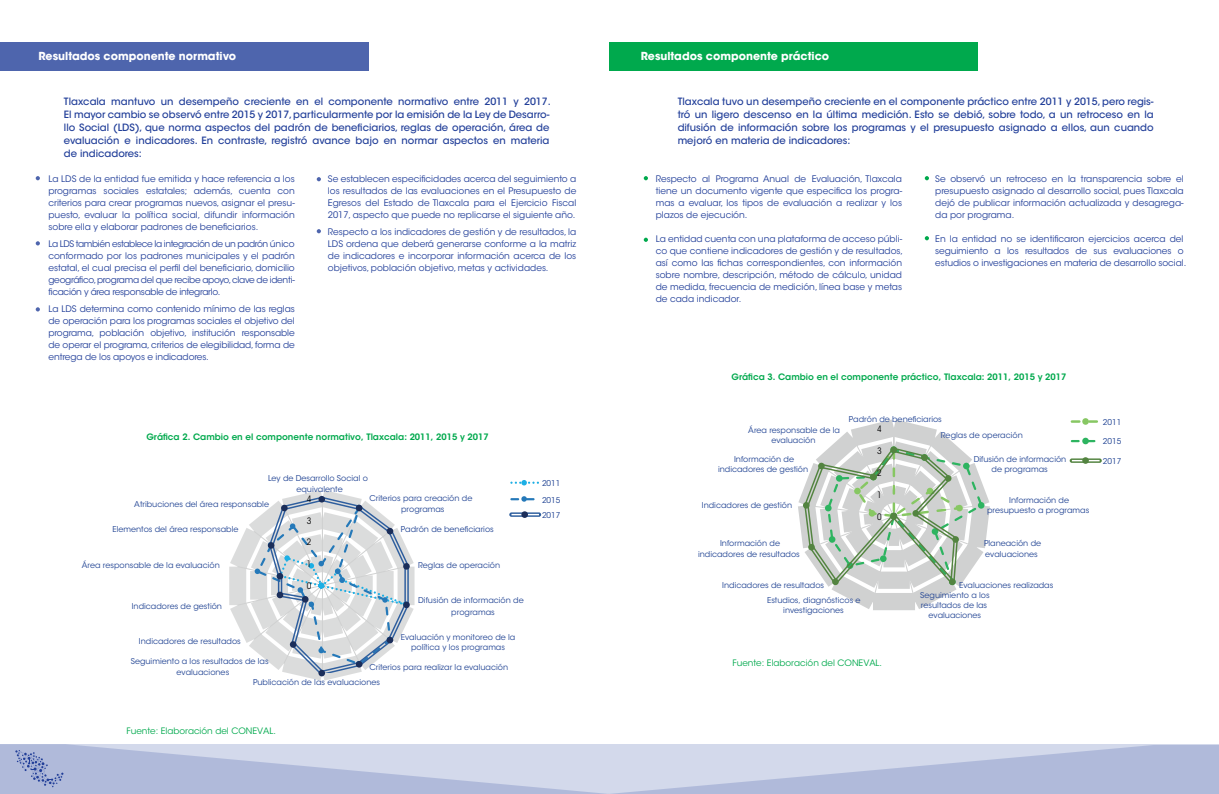
<style>
.page{position:relative;width:1219px;height:794px;background:#fff}
.page>*{position:absolute;margin:0;border:0;box-sizing:border-box;transform-origin:0 0}
.t1{font:700 11px "ITC Avant Garde Std";color:#fff}
.t2{font:500 10px/13px "ITC Avant Garde Std";color:#223f99}
.t3{font:9px/12px "ITC Avant Garde Std";color:#223f99;text-align:justify}
.t4{font:600 8.8px "ITC Avant Garde Std";color:#00a94d}
.t5{font:8.8px "ITC Avant Garde Std";color:#00a94d}
.t6{font:condensed 8.8px "ITC Avant Garde Std";color:#000001}
.t7{font:8px/10.1px "ITC Avant Garde Std";color:#204393;text-align:center}
</style>
<div class="page">
<div style="left:0;top:42px;width:369px;height:28px;background:#4e65ad"></div>
<div style="left:609px;top:42px;width:369px;height:28px;background:#00a94d"></div>
<svg style="left:36px;top:176px;width:4px;height:4px"></svg>
<svg style="left:317px;top:177px;width:4px;height:4px"></svg>
<svg style="left:644px;top:176px;width:4px;height:4px"></svg>
<svg style="left:644px;top:238px;width:4px;height:4px"></svg>
<svg style="left:925px;top:176px;width:4px;height:4px"></svg>
<svg style="left:0;top:744px;width:1219px;height:50px;background:#bfc7e1"></svg>
<svg style="left:36px;top:241px;width:4px;height:4px"></svg>
<svg style="left:317px;top:229px;width:4px;height:4px"></svg>
<svg style="left:925px;top:236px;width:4px;height:4px"></svg>
<svg style="left:36px;top:307px;width:4px;height:4px"></svg>
<svg style="left:229px;top:490px;width:186px;height:191px"></svg>
<div style="left:268px;top:542px;width:6px;height:7px;background:#1b2e5a;border-radius:50%"></div>
<div style="left:281px;top:505px;width:7px;height:6px;background:#1b2e5a;border-radius:50%"></div>
<svg style="left:510px;top:480px;width:29px;height:5px"></svg>
<svg style="left:510px;top:496px;width:25px;height:6px"></svg>
<svg style="left:509px;top:512px;width:32px;height:5px"></svg>
<div style="left:521px;top:511px;width:7px;height:7px;background:#1b2e5a;border-radius:50%"></div>
<svg style="left:798px;top:419px;width:192px;height:192px"></svg>
<svg style="left:804px;top:427px;width:180px;height:175px"></svg>
<div style="left:890px;top:446px;width:7px;height:7px;background:#538440;border-radius:50%"></div>
<div style="left:921px;top:454px;width:7px;height:7px;background:#538440;border-radius:50%"></div>
<div style="left:945px;top:475px;width:6px;height:7px;background:#538440;border-radius:50%"></div>
<div style="left:912px;top:510px;width:7px;height:6px;background:#538440;border-radius:50%"></div>
<div style="left:952px;top:536px;width:7px;height:7px;background:#538440;border-radius:50%"></div>
<div style="left:949px;top:578px;width:7px;height:7px;background:#538440;border-radius:50%"></div>
<div style="left:890px;top:513px;width:7px;height:6px;background:#538440;border-radius:50%"></div>
<div style="left:832px;top:578px;width:7px;height:7px;background:#538440;border-radius:50%"></div>
<div style="left:808px;top:544px;width:7px;height:6px;background:#538440;border-radius:50%"></div>
<div style="left:803px;top:502px;width:7px;height:6px;background:#538440;border-radius:50%"></div>
<div style="left:818px;top:463px;width:7px;height:6px;background:#538440;border-radius:50%"></div>
<div style="left:870px;top:474px;width:7px;height:6px;background:#538440;border-radius:50%"></div>
<svg style="left:1072px;top:420px;width:26px;height:3px"></svg>
<div style="left:1082px;top:418px;width:7px;height:7px;background:#87c763;border-radius:50%"></div>
<svg style="left:1072px;top:440px;width:24px;height:2px"></svg>
<div style="left:1082px;top:438px;width:7px;height:6px;background:#2db460;border-radius:50%"></div>
<svg style="left:1070px;top:458px;width:32px;height:5px"></svg>
<div style="left:1082px;top:457px;width:7px;height:7px;background:#538440;border-radius:50%"></div>
<p class="t1" style="left:38px;top:49px;width:199px">Resultados componente normativo</p>
<p class="t1" style="left:641px;top:49px;width:190px">Resultados componente práctico</p>
<p class="t2" style="left:64px;top:95px;width:488px">Tlaxcala mantuvo un desempeño creciente en el componente normativo entre 2011 y 2017.<br>El mayor cambio se observó entre 2015 y 2017, particularmente por la emisión de la Ley de Desarro&shy;llo Social (LDS), que norma aspectos del padrón de beneficiarios, reglas de operación, área de evaluación e indicadores. En contraste, registró avance bajo en normar aspectos en materia de indicadores:</p>
<p class="t2" style="left:678px;top:95px;width:478px;text-align:justify">Tlaxcala tuvo un desempeño creciente en el componente práctico entre 2011 y 2015, pero regis&shy;tró un ligero descenso en la última medición. Esto se debió, sobre todo, a un retroceso en la difusión de información sobre los programas y el presupuesto asignado a ellos, aun cuando mejoró en materia de indicadores:</p>
<p class="t3" style="left:48px;top:172px;width:248px">La LDS de la entidad fue emitida y hace referencia a los programas sociales estatales; además, cuenta con criterios para crear programas nuevos, asignar el presu&shy;puesto, evaluar la política social, difundir información sobre ella y elaborar padrones de beneficiarios.</p>
<p class="t3" style="left:48px;top:237px;width:248px">La LDS también establece la integración de un padrón único conformado por los padrones municipales y el padrón estatal, el cual precisa el perfil del beneficiario, domicilio geográfico, programa del que recibe apoyo, clave de identi&shy;ficación y área responsable de integrarlo.</p>
<p class="t3" style="left:48px;top:302px;width:248px">La LDS determina como contenido mínimo de las reglas de operación para los programas sociales el objetivo del programa, población objetivo, institución responsable de operar el programa, criterios de elegibilidad, forma de entrega de los apoyos e indicadores.</p>
<p class="t3" style="left:328px;top:172px;width:250px">Se establecen especificidades acerca del seguimiento a los resultados de las evaluaciones en el Presupuesto de Egresos del Estado de Tlaxcala para el Ejercicio Fiscal 2017, aspecto que puede no replicarse el siguiente año.</p>
<p class="t3" style="left:328px;top:225px;width:250px">Respecto a los indicadores de gestión y de resultados, la LDS ordena que deberá generarse conforme a la matriz de indicadores e incorporar información acerca de los objetivos, población objetivo, metas y actividades.</p>
<p class="t3" style="left:656px;top:172px;width:248px">Respecto al Programa Anual de Evaluación, Tlaxcala tiene un documento vigente que especifica los progra&shy;mas a evaluar, los tipos de evaluación a realizar y los plazos de ejecución.</p>
<p class="t3" style="left:656px;top:232px;width:249px">La entidad cuenta con una plataforma de acceso públi&shy;co que contiene indicadores de gestión y de resultados, así como las fichas correspondientes, con información sobre nombre, descripción, método de cálculo, unidad de medida, frecuencia de medición, línea base y metas de cada indicador.</p>
<p class="t3" style="left:935px;top:172px;width:250px">Se observó un retroceso en la transparencia sobre el presupuesto asignado al desarrollo social, pues Tlaxcala dejó de publicar información actualizada y desagrega&shy;da por programa.</p>
<p class="t3" style="left:935px;top:232px;width:253px;text-align:left">En la entidad no se identificaron ejercicios acerca del seguimiento a los resultados de sus evaluaciones o estudios o investigaciones en materia de desarrollo social.</p>
<p class="t4" style="left:731px;top:371px;width:336px">Gráfica 3. Cambio en el componente práctico, Tlaxcala: 2011, 2015 y 2017</p>
<p class="t4" style="left:146px;top:431px;width:344px">Gráfica 2. Cambio en el componente normativo, Tlaxcala: 2011, 2015 y 2017</p>
<p class="t7" style="left:268px;top:473px;width:101px;line-height:11px">Ley de Desarrollo Social o equivalente</p>
<p class="t7" style="left:369px;top:493px;width:104px;line-height:11px">Criterios para creación de programas</p>
<p class="t7" style="left:401px;top:524px;width:94px">Padrón de beneficiarios</p>
<p class="t7" style="left:418px;top:560px;width:83px">Reglas de operación</p>
<p class="t7" style="left:418px;top:595px;width:107px;line-height:11px">Difusión de información de programas</p>
<p class="t7" style="left:401px;top:632px;width:116px">Evaluación y monitoreo de la política y los programas</p>
<p class="t7" style="left:253px;top:659px;width:257px;line-height:15.4px;text-align:left;text-indent:116px">Criterios para realizar la evaluación<br>Publicación de las evaluaciones</p>
<p class="t6" style="left:307px;top:494px;width:6px">4</p>
<p class="t7" style="left:134px;top:499px;width:136px">Atribuciones del área responsable</p>
<p class="t6" style="left:307px;top:516px;width:6px">3</p>
<p class="t7" style="left:112px;top:524px;width:128px">Elementos del área responsable</p>
<p class="t6" style="left:307px;top:536px;width:6px">2</p>
<p class="t7" style="left:82px;top:560px;width:139px">Área responsable de la evaluación</p>
<p class="t6" style="left:307px;top:558px;width:6px">1</p>
<p class="t6" style="left:307px;top:580px;width:6px">0</p>
<p class="t7" style="left:132px;top:601px;width:92px">Indicadores de gestión</p>
<p class="t7" style="left:139px;top:636px;width:103px">Indicadores de resultados</p>
<p class="t7" style="left:177px;top:655px;width:94px;line-height:11px;text-align:left;text-indent:-46px">Seguimiento a los resultados de las evaluaciones</p>
<p class="t5" style="left:126px;top:725px;width:151px">Fuente: Elaboración del CONEVAL.</p>
<p class="t7" style="left:941px;top:411px;width:83px;line-height:15.7px;text-align:left;text-indent:-92px">Padrón de beneficiarios<br>Reglas de operación</p>
<p class="t7" style="left:974px;top:454px;width:94px">Difusión de información de programas</p>
<p class="t7" style="left:987px;top:495px;width:104px">Información de presupuesto a programas</p>
<p class="t7" style="left:984px;top:538px;width:59px;text-align:left">Planeación de evaluaciones</p>
<p class="t7" style="left:959px;top:580px;width:96px">Evaluaciones realizadas</p>
<p class="t7" style="left:920px;top:590px;width:71px">Seguimiento a los</p>
<p class="t7" style="left:921px;top:600px;width:68px">resultados de las</p>
<p class="t7" style="left:928px;top:610px;width:54px">evaluaciones</p>
<p class="t7" style="left:748px;top:425px;width:93px">Área responsable de la evaluación</p>
<p class="t6" style="left:877px;top:423px;width:6px">4</p>
<p class="t6" style="left:877px;top:445px;width:6px">3</p>
<p class="t7" style="left:718px;top:454px;width:92px">Información de indicadores de gestión</p>
<p class="t6" style="left:877px;top:467px;width:6px">2</p>
<p class="t7" style="left:542px;top:475px;width:20px;line-height:16.5px;text-align:left">2011<br>2015</p>
<p class="t7" style="left:542px;top:510px;width:20px">2017</p>
<p class="t6" style="left:877px;top:511px;width:6px">0</p>
<p class="t6" style="left:877px;top:489px;width:6px">1</p>
<p class="t7" style="left:702px;top:500px;width:92px">Indicadores de gestión</p>
<p class="t7" style="left:698px;top:538px;width:103px">Información de indicadores de resultados</p>
<p class="t7" style="left:722px;top:580px;width:103px">Indicadores de resultados</p>
<p class="t7" style="left:767px;top:595px;width:95px">Estudios, diagnósticos e investigaciones</p>
<p class="t7" style="left:1103px;top:417px;width:20px">2011</p>
<p class="t7" style="left:1103px;top:436px;width:20px">2015</p>
<p class="t7" style="left:1103px;top:456px;width:20px">2017</p>
<p class="t5" style="left:732px;top:657px;width:151px">Fuente: Elaboración del CONEVAL.</p>
</div>
